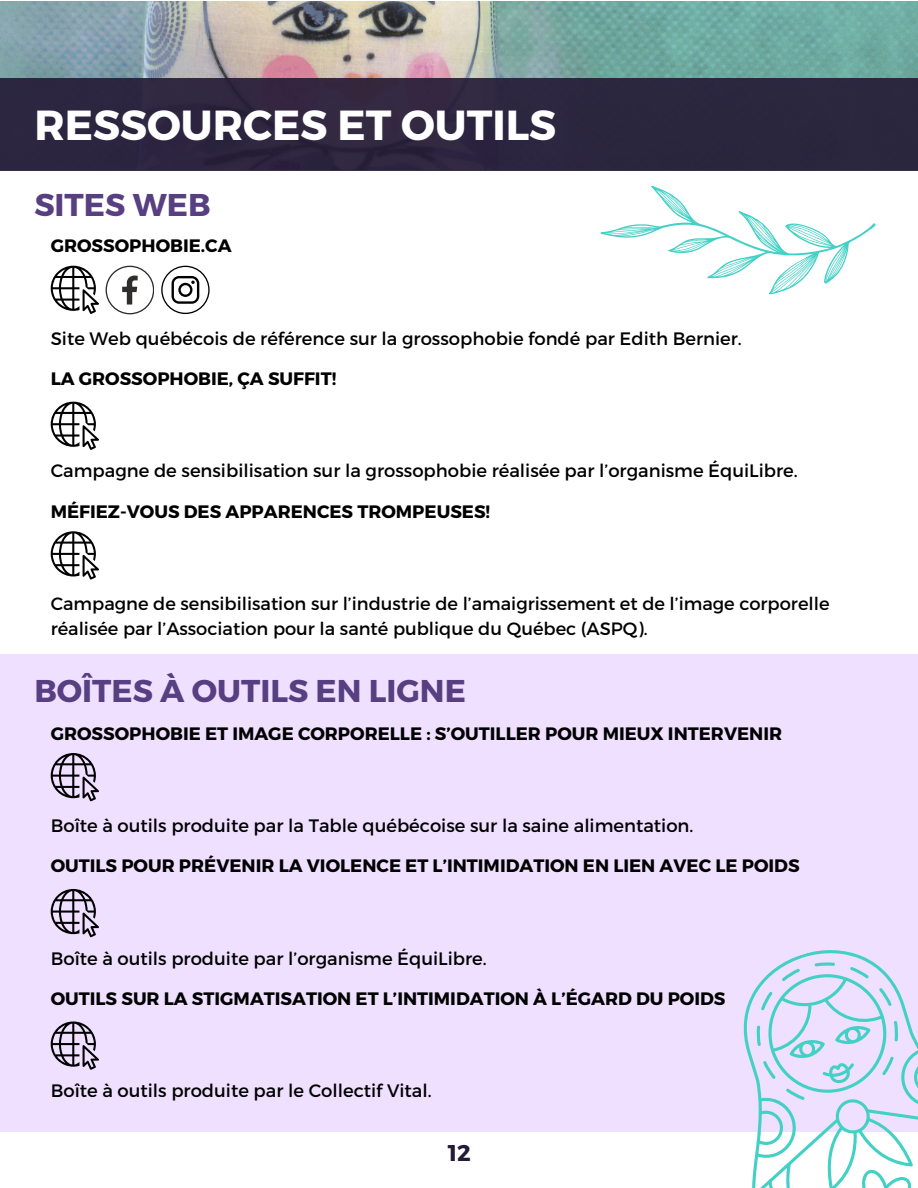
<style>
.page{position:relative;width:918px;height:1188px;background:#fff}
.page>*{position:absolute;margin:0;border:0;box-sizing:border-box;transform-origin:0 0}
.t1{font:700 42px "Montserrat";color:#fff}
.t2{font:700 31.5px "Montserrat";color:#573f81}
.t3{font:700 22.8px "Montserrat";color:#251b37}
.t4{font:18px "Montserrat";color:#000}
.t5{font:700 18px "Montserrat";color:#000}
.t6{font:17.85px/24.8px "Montserrat";color:#000}
</style>
<div class="page">
<svg style="left:106px;top:266px;width:48px;height:48px"></svg>
<svg style="left:161px;top:266px;width:49px;height:48px"></svg>
<svg style="left:51px;top:266px;width:48px;height:48px"></svg>
<svg style="left:51px;top:402px;width:48px;height:48px"></svg>
<svg style="left:51px;top:531px;width:48px;height:49px"></svg>
<div style="left:0;top:654px;width:918px;height:477px;background:#f0e0ff"></div>
<svg style="left:51px;top:753px;width:48px;height:48px"></svg>
<svg style="left:51px;top:1021px;width:48px;height:49px"></svg>
<svg style="left:51px;top:889px;width:48px;height:48px"></svg>
<svg style="left:596px;top:170px;width:287px;height:125px"></svg>
<svg style="left:681px;top:950px;width:237px;height:238px"></svg>
<svg style="left:833px;top:1159px;width:85px;height:29px"></svg>
<svg style="left:752px;top:958px;width:150px;height:149px"></svg>
<img style="left:0;top:1px;width:918px;height:77px">
<div style="left:0;top:78px;width:918px;height:92px;background:#2b2640"></div>
<h3 class="t1" style="left:34px;top:98px;width:523px">RESSOURCES ET OUTILS</h3>
<p class="t2" style="left:34px;top:184px;width:178px">SITES WEB</p>
<p class="t5" style="left:51px;top:234px;width:182px">GROSSOPHOBIE.CA</p>
<h1 class="t4" style="left:51px;top:327px;width:693px">Site Web québécois de référence sur la grossophobie fondé par Edith Bernier.</h1>
<p class="t5" style="left:51px;top:367px;width:287px">LA GROSSOPHOBIE, ÇA SUFFIT!</p>
<h2 class="t4" style="left:51px;top:459px;width:749px">Campagne de sensibilisation sur la grossophobie réalisée par l’organisme ÉquiLibre.</h2>
<h3 class="t5" style="left:51px;top:499px;width:441px">MÉFIEZ-VOUS DES APPARENCES TROMPEUSES!</h3>
<p class="t6" style="left:51px;top:590px;width:780px">Campagne de sensibilisation sur l’industrie de l’amaigrissement et de l’image corporelle réalisée par l’Association pour la santé publique du Québec (ASPQ).</p>
<p class="t2" style="left:34px;top:670px;width:433px">BOÎTES À OUTILS EN LIGNE</p>
<p class="t5" style="left:51px;top:722px;width:733px">GROSSOPHOBIE ET IMAGE CORPORELLE : S’OUTILLER POUR MIEUX INTERVENIR</p>
<h3 class="t4" style="left:51px;top:814px;width:644px">Boîte à outils produite par la Table québécoise sur la saine alimentation.</h3>
<h3 class="t5" style="left:51px;top:854px;width:750px">OUTILS POUR PRÉVENIR LA VIOLENCE ET L’INTIMIDATION EN LIEN AVEC LE POIDS</h3>
<p class="t4" style="left:51px;top:946px;width:438px">Boîte à outils produite par l’organisme ÉquiLibre.</p>
<p class="t5" style="left:51px;top:987px;width:676px">OUTILS SUR LA STIGMATISATION ET L’INTIMIDATION À L’ÉGARD DU POIDS</p>
<p class="t4" style="left:51px;top:1079px;width:383px">Boîte à outils produite par le Collectif Vital.</p>
<p class="t3" style="left:448px;top:1138px;width:25px">12</p>
</div>
